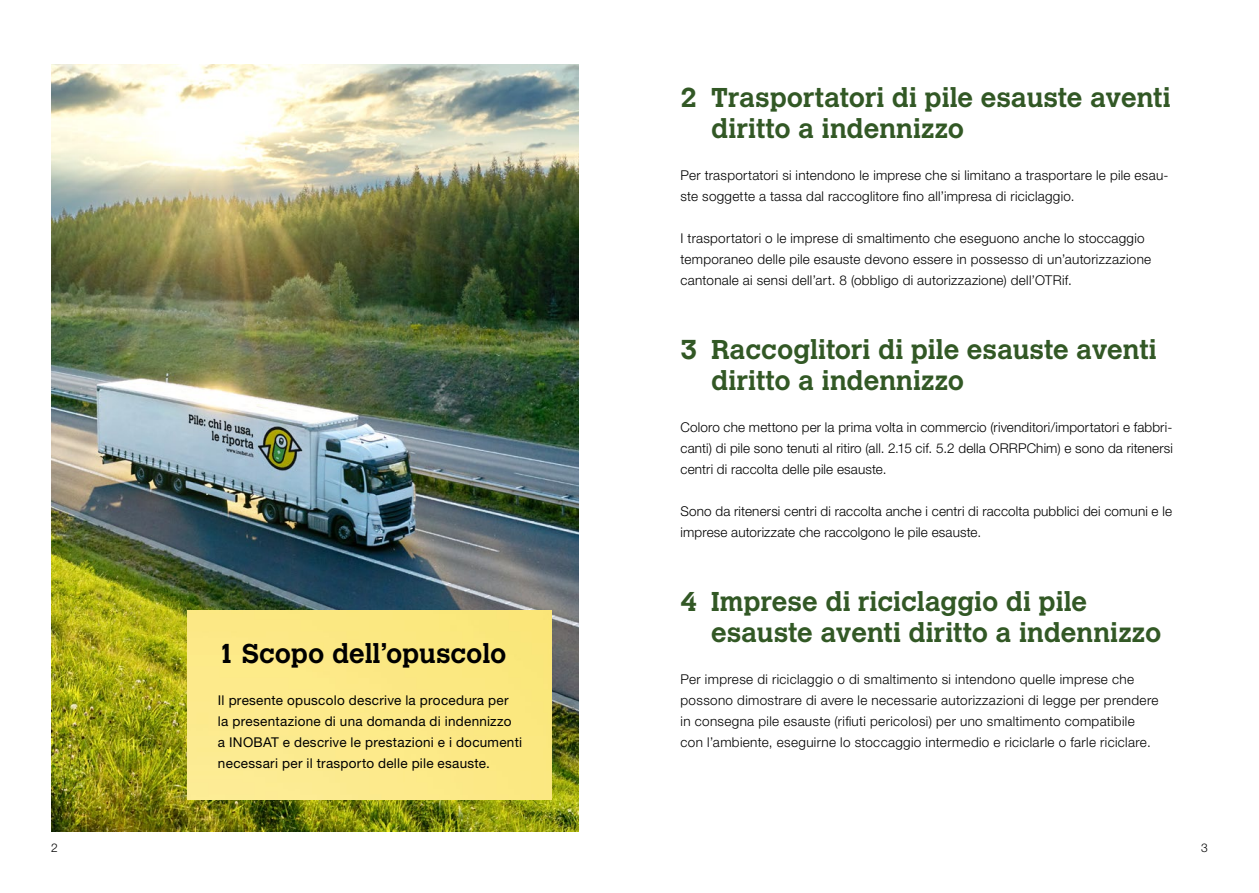
<style>
.page{position:relative;width:1259px;height:893px;background:#fff}
.page>*{position:absolute;margin:0;border:0;box-sizing:border-box;transform-origin:0 0}
.t1{font:700 27px/31.5px "Calvert MT Std";letter-spacing:.005em;color:#325825}
.t2{font:700 27px "Calvert MT Std";color:#000}
.t3{font:300 13.5px/21px "Helvetica Neue LT Std";letter-spacing:.02em;color:#000}
.t4{font:13.5px/21px "Helvetica Neue LT Std";letter-spacing:.02em;color:#000}
.t5{font:300 12px "Helvetica Neue LT Std";color:#000}
</style>
<div class="page">
<img style="left:51px;top:64px;width:527px;height:767px">
<img style="left:187px;top:611px;width:364px;height:189px">
<h1 class="t1" style="left:711px;top:81px;width:461px;text-indent:-31px">2 Trasportatori di pile esauste aventi diritto a indennizzo</h1>
<p class="t3" style="left:680px;top:164px;width:489px">Per trasportatori si intendono le imprese che si limitano a trasportare le pile esau&shy;ste soggette a tassa dal raccoglitore fino all’impresa di riciclaggio.</p>
<p class="t3" style="left:680px;top:227px;width:472px">I trasportatori o le imprese di smaltimento che eseguono anche lo stoccaggio temporaneo delle pile esauste devono essere in possesso di un’autorizzazione cantonale ai sensi dell’art. 8 (obbligo di autorizzazione) dell’OTRif.</p>
<h1 class="t2" style="left:218px;top:636px;width:290px">1 Scopo dell’opuscolo</h1>
<p class="t4" style="left:218px;top:690px;width:306px">Il presente opuscolo descrive la procedura per la presentazione di una domanda di indennizzo a INOBAT e descrive le prestazioni e i documenti necessari per il trasporto delle pile esauste.</p>
<h1 class="t1" style="left:711px;top:333px;width:447px;text-indent:-31px">3 Raccoglitori di pile esauste aventi diritto a indennizzo</h1>
<p class="t3" style="left:680px;top:416px;width:494px;text-align:justify">Coloro che mettono per la prima volta in commercio (rivenditori/importatori e fabbri&shy;canti) di pile sono tenuti al ritiro (all. 2.15 cif. 5.2 della ORRPChim) e sono da ritenersi centri di raccolta delle pile esauste.</p>
<p class="t3" style="left:680px;top:500px;width:493px">Sono da ritenersi centri di raccolta anche i centri di raccolta pubblici dei comuni e le imprese autorizzate che raccolgono le pile esauste.</p>
<h1 class="t1" style="left:711px;top:585px;width:452px;text-indent:-31px">4 Imprese di riciclaggio di pile esauste aventi diritto a indennizzo</h1>
<p class="t3" style="left:680px;top:668px;width:479px">Per imprese di riciclaggio o di smaltimento si intendono quelle imprese che possono dimostrare di avere le necessarie autorizzazioni di legge per prendere in consegna pile esauste (rifiuti pericolosi) per uno smaltimento compatibile con l’ambiente, eseguirne lo stoccaggio intermedio e riciclarle o farle riciclare.</p>
<p class="t5" style="left:51px;top:840px;width:8px">2</p>
<p class="t5" style="left:1201px;top:840px;width:8px">3</p>
</div>
